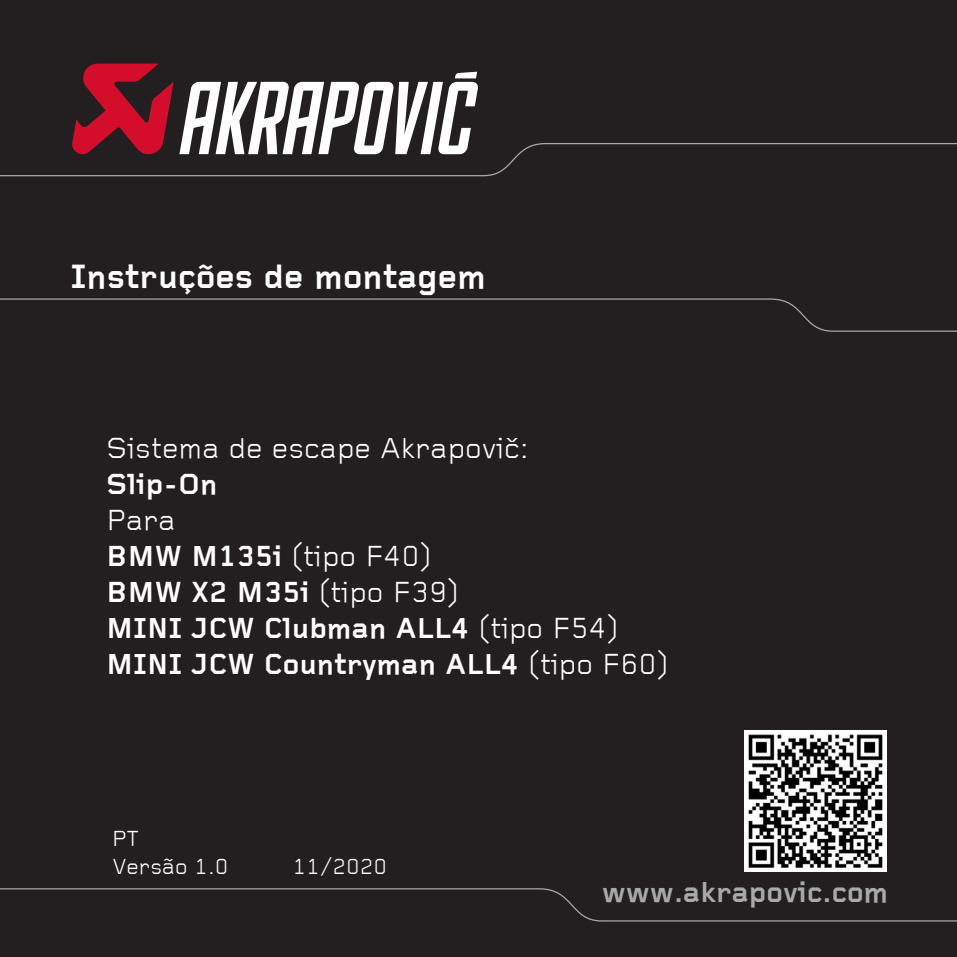
<style>
.page{position:relative;width:957px;height:957px;background:#231f20}
.page>*{position:absolute;margin:0;border:0;box-sizing:border-box;transform-origin:0 0}
.t1{font:700 35px "Foundry Gridnik";color:#fff}
.t2{font:700 30px "Foundry Gridnik";color:#fff}
.t3{font:30px "Foundry Gridnik";color:#fff}
.t4{font:700 30px "Foundry Gridnik";color:#a8a9ad}
.Foundry_10pt_Regular{font:22.5px "Foundry Gridnik";color:#fff}
.s1{font-weight:700}
.s2{font-weight:400}
</style>
<div class="page">
<svg style="left:0;top:888px;width:957px;height:34px"></svg>
<svg style="left:0;top:298px;width:957px;height:34px"></svg>
<svg style="left:0;top:64px;width:957px;height:113px"></svg>
<img style="left:744px;top:730px;width:142px;height:142px">
<p class="t1" style="left:71px;top:257px;width:417px">Instruções de montagem</p>
<p class="t3" style="left:106px;top:432px;width:424px">Sistema de escape Akrapovič:</p>
<p class="t2" style="left:106px;top:467px;width:113px">Slip-On</p>
<p class="t3" style="left:106px;top:504px;width:71px">Para</p>
<p class="t3" style="left:106px;top:540px;width:327px"><span class="s1">BMW M135i</span> (tipo F40)</p>
<p class="t2" style="left:106px;top:575px;width:354px">BMW X2 M35i <span class="s2">(tipo F39)</span></p>
<p class="t2" style="left:106px;top:611px;width:514px">MINI JCW Clubman ALL4 <span class="s2">(tipo F54)</span></p>
<p class="t2" style="left:106px;top:647px;width:564px">MINI JCW Countryman ALL4 <span class="s2">(tipo F60)</span></p>
<p class="Foundry_10pt_Regular" style="left:112px;top:826px;width:29px">PT</p>
<p class="Foundry_10pt_Regular" style="left:113px;top:855px;width:117px">Versão 1.0</p>
<p class="Foundry_10pt_Regular" style="left:293px;top:855px;width:96px">11/2020</p>
<p class="t4" style="left:601px;top:875px;width:288px">www.akrapovic.com</p>
</div>
